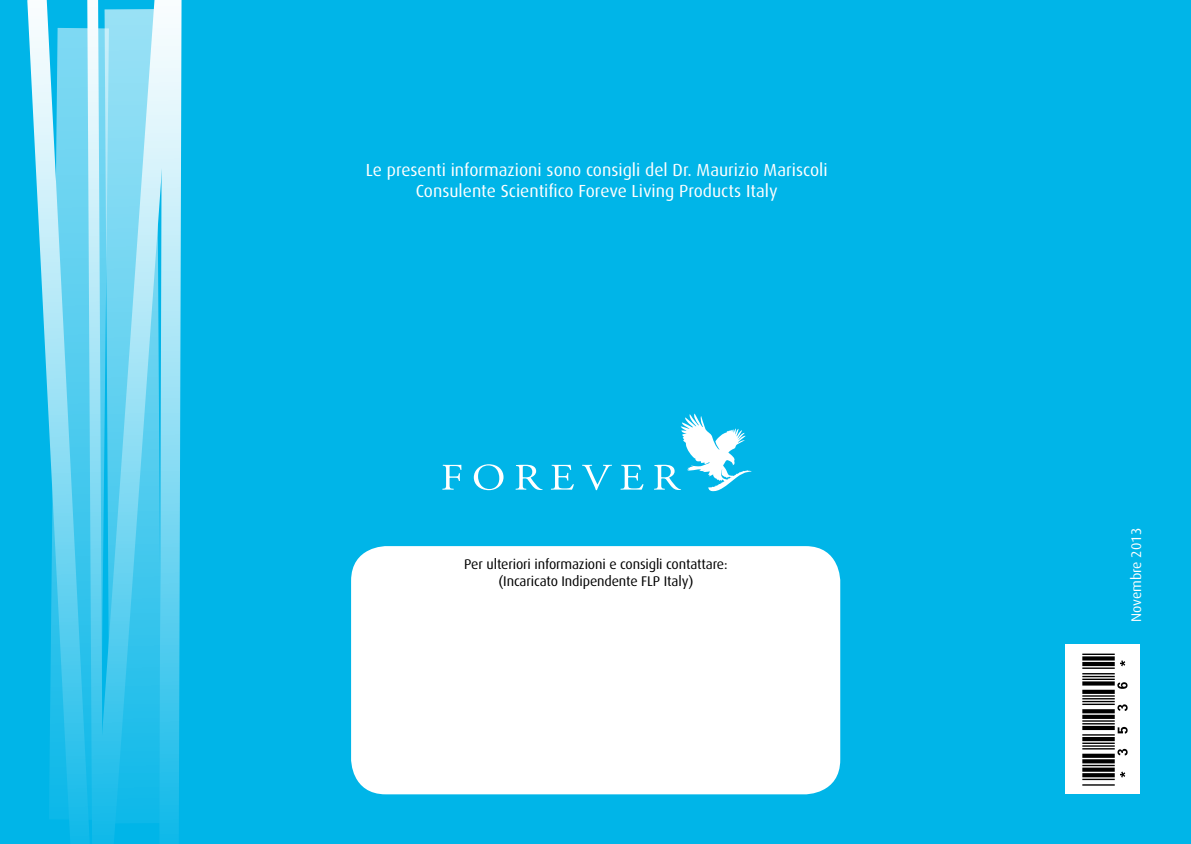
<style>
.page{position:relative;width:1191px;height:844px;background:#fff}
.page>*{position:absolute;margin:0;border:0;box-sizing:border-box;transform-origin:0 0}
.t1{font:17.5px/21px "Dax";color:#fff;text-align:center}
.t2{font:14px/16.8px "Dax";letter-spacing:-.01em;color:#000;text-align:center}
.t3{font:14px "Dax";color:#fff}
</style>
<div class="page">
<div style="left:0;top:0;width:1191px;height:843px;background:#00b5e8"></div>
<div style="left:351px;top:546px;width:489px;height:248px;background:#fff;border-radius:35px"></div>
<div style="left:1065px;top:644px;width:74px;height:148px;background:#fff"></div>
<svg style="left:442px;top:464px;width:19px;height:25px"></svg>
<svg style="left:474px;top:464px;width:29px;height:26px"></svg>
<svg style="left:515px;top:464px;width:28px;height:26px"></svg>
<svg style="left:551px;top:464px;width:23px;height:25px"></svg>
<svg style="left:582px;top:464px;width:30px;height:26px"></svg>
<svg style="left:620px;top:464px;width:23px;height:25px"></svg>
<svg style="left:654px;top:413px;width:98px;height:79px"></svg>
<svg style="left:108px;top:9px;width:41px;height:817px;background:#68d2f0"></svg>
<svg style="left:149px;top:0;width:33px;height:843px;background:#80d9f3"></svg>
<svg style="left:27px;top:0;width:55px;height:843px"></svg>
<svg style="left:82px;top:0;width:26px;height:843px;background:#63d1f0"></svg>
<svg style="left:1082px;top:653px;width:45px;height:132px;background:#8f8f8f"></svg>
<p class="t1" style="left:366px;top:159px;width:463px">Le presenti informazioni sono consigli del Dr. Maurizio Mariscoli<br>Consulente Scientifico Foreve Living Products Italy</p>
<p class="t2" style="left:464px;top:556px;width:265px">Per ulteriori informazioni e consigli contattare: (Incaricato Indipendente FLP Italy)</p>
<p class="t3" style="left:1128px;top:622px;width:96px;rotate:-90deg">Novembre 2013</p>
</div>
